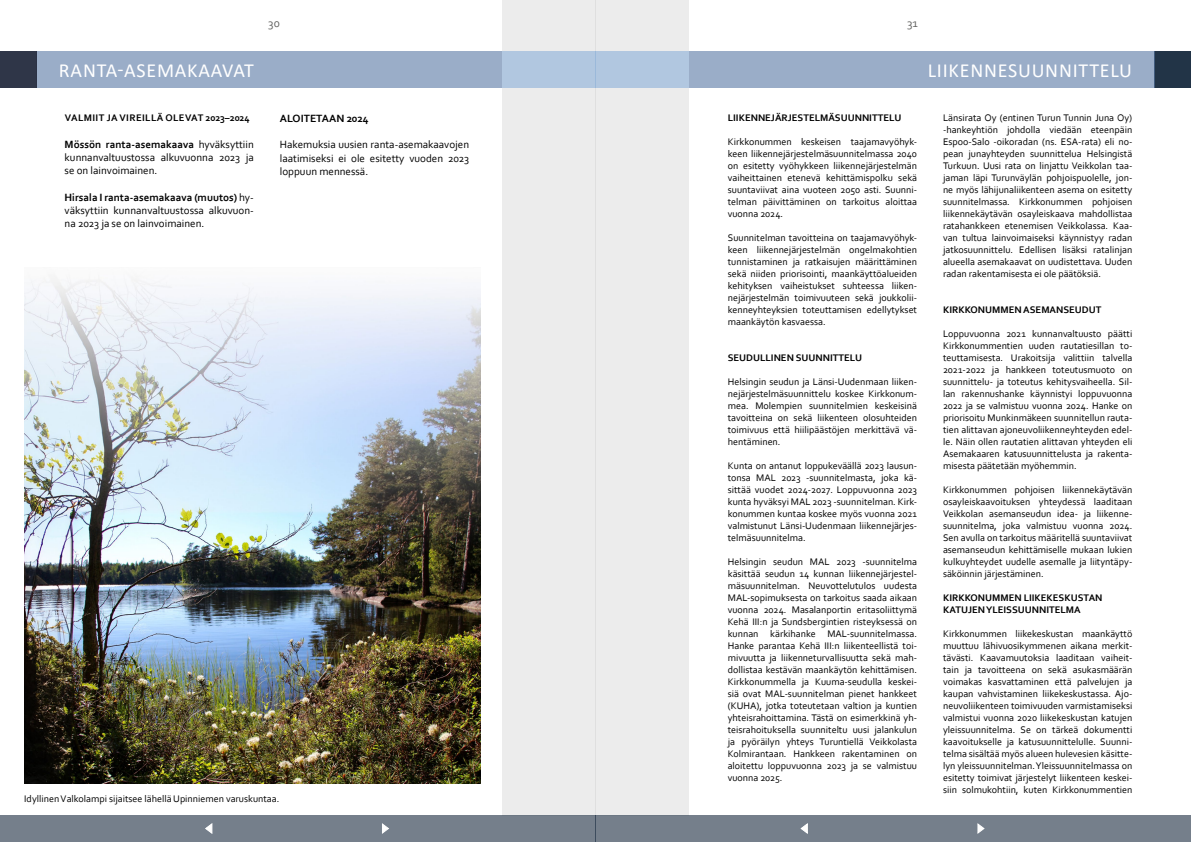
<style>
.page{position:relative;width:1191px;height:842px;background:#fff}
.page>*{position:absolute;margin:0;border:0;box-sizing:border-box;transform-origin:0 0}
.t1{font:20px "Calibri";letter-spacing:.04em;color:#fff}
.t2{font:12px "Corbel";color:#616160}
.t3{font:11px/13.2px "Corbel";color:#000;text-align:justify}
.t4{font:700 11px "Corbel";color:#000}
.t5{font:10px/12px "Corbel";color:#000;text-align:justify}
.t6{font:700 10px/12px "Corbel";color:#000}
.t7{font:700 10px "Corbel";letter-spacing:.04em;color:#000}
.s1{font-weight:700}
</style>
<div class="page">
<div style="left:502px;top:0;width:93px;height:815px;background:#ececec"></div>
<div style="left:595px;top:0;width:94px;height:815px;background:#ececec"></div>
<div style="left:1155px;top:52px;width:36px;height:36px;background:#223447"></div>
<div style="left:689px;top:52px;width:466px;height:36px;background:#9aadc8"></div>
<div style="left:36px;top:52px;width:466px;height:36px;background:#9aadc8"></div>
<div style="left:0;top:52px;width:36px;height:36px;background:#2f3648"></div>
<div style="left:0;top:815px;width:595px;height:27px;background:#757f8b"></div>
<div style="left:502px;top:52px;width:93px;height:36px;background:#b1c7e0"></div>
<svg style="left:382px;top:823px;width:7px;height:11px"></svg>
<svg style="left:205px;top:823px;width:8px;height:11px"></svg>
<div style="left:595px;top:815px;width:596px;height:27px;background:#757f8b"></div>
<svg style="left:977px;top:823px;width:8px;height:11px"></svg>
<svg style="left:800px;top:823px;width:8px;height:11px"></svg>
<div style="left:595px;top:52px;width:94px;height:36px;background:#b1c7e0"></div>
<img style="left:24px;top:276px;width:457px;height:508px">
<p class="t2" style="left:268px;top:16px;width:13px">30</p>
<p class="t2" style="left:907px;top:16px;width:12px">31</p>
<h1 class="t1" style="left:59px;top:57px;width:196px">RANTA-ASEMAKAAVAT</h1>
<p class="t7" style="left:65px;top:112px;width:187px">VALMIIT JA VIREILLÄ OLEVAT 2023–2024</p>
<p class="t3" style="left:65px;top:137px;width:191px"><span class="s1">Mössön ranta-asemakaava</span> hyväksyttiin kunnanvaltuustossa alkuvuonna 2023 ja se on lainvoimainen.</p>
<p class="t3" style="left:65px;top:190px;width:191px"><span class="s1">Hirsala I ranta-asemakaava (muutos)</span> hy&shy;väksyttiin kunnanvaltuustossa alkuvuon&shy;na 2023 ja se on lainvoimainen.</p>
<p class="t4" style="left:280px;top:112px;width:90px">ALOITETAAN 2024</p>
<p class="t3" style="left:280px;top:138px;width:191px">Hakemuksia uusien ranta-asemakaavojen laatimiseksi ei ole esitetty vuoden 2023 loppuun mennessä.</p>
<p class="t5" style="left:24px;top:792px;width:257px">IdyllinenValkolampi sijaitsee lähellä Upinniemen varuskuntaa.</p>
<h1 class="t1" style="left:927px;top:57px;width:206px">LIIKENNESUUNNITTELU</h1>
<p class="t6" style="left:728px;top:112px;width:175px">LIIKENNEJÄRJESTELMÄSUUNNITTELU</p>
<p class="t5" style="left:728px;top:136px;width:191px">Kirkkonummen keskeisen taajamavyöhyk&shy;keen liikennejärjestelmäsuunnitelmassa 2040 on esitetty vyöhykkeen liikennejärjestelmän vaiheittainen etenevä kehittämispolku sekä suuntaviivat aina vuoteen 2050 asti. Suunni&shy;telman päivittäminen on tarkoitus aloittaa vuonna 2024.</p>
<p class="t5" style="left:728px;top:232px;width:191px">Suunnitelman tavoitteina on taajamavyöhyk&shy;keen liikennejärjestelmän ongelmakohtien tunnistaminen ja ratkaisujen määrittäminen sekä niiden priorisointi, maankäyttöalueiden kehityksen vaiheistukset suhteessa liiken&shy;nejärjestelmän toimivuuteen sekä joukkolii&shy;kenneyhteyksien toteuttamisen edellytykset maankäytön kasvaessa.</p>
<p class="t6" style="left:728px;top:352px;width:136px">SEUDULLINEN SUUNNITTELU</p>
<p class="t5" style="left:728px;top:376px;width:191px">Helsingin seudun ja Länsi-Uudenmaan liiken&shy;nejärjestelmäsuunnittelu koskee Kirkkonum&shy;mea. Molempien suunnitelmien keskeisinä tavoitteina on sekä liikenteen olosuhteiden toimivuus että hiilipäästöjen merkittävä vä&shy;hentäminen.</p>
<p class="t5" style="left:728px;top:460px;width:191px">Kunta on antanut loppukeväällä 2023 lausun&shy;tonsa MAL 2023 -suunnitelmasta, joka kä&shy;sittää vuodet 2024-2027. Loppuvuonna 2023 kunta hyväksyi MAL 2023 -suunnitelman. Kirk&shy;konummen kuntaa koskee myös vuonna 2021 valmistunut Länsi-Uudenmaan liikennejärjes&shy;telmäsuunnitelma.</p>
<p class="t5" style="left:727px;top:556px;width:191px">Helsingin seudun MAL 2023 -suunnitelma käsittää seudun 14 kunnan liikennejärjestel&shy;mäsuunnitelman. Neuvottelutulos uudesta MAL-sopimuksesta on tarkoitus saada aikaan vuonna 2024. Masalanportin eritasoliittymä Kehä III:n ja Sundsbergintien risteyksessä on kunnan kärkihanke MAL-suunnitelmassa.<br>Hanke parantaa Kehä III:n liikenteellistä toi&shy;mivuutta ja liikenneturvallisuutta sekä mah&shy;dollistaa kestävän maankäytön kehittämisen.<br>Kirkkonummella ja Kuuma-seudulla keskei&shy;siä ovat MAL-suunnitelman pienet hankkeet (KUHA), jotka toteutetaan valtion ja kuntien yhteisrahoittamina. Tästä on esimerkkinä yh&shy;teisrahoituksella suunniteltu uusi jalankulun ja pyöräilyn yhteys Turuntiellä Veikkolasta Kolmirantaan. Hankkeen rakentaminen on aloitettu loppuvuonna 2023 ja se valmistuu vuonna 2025.</p>
<p class="t5" style="left:943px;top:112px;width:191px">Länsirata Oy (entinen Turun Tunnin Juna Oy) -hankeyhtiön johdolla viedään eteenpäin Espoo-Salo -oikoradan (ns. ESA-rata) eli no&shy;pean junayhteyden suunnittelua Helsingistä Turkuun. Uusi rata on linjattu Veikkolan taa&shy;jaman läpi Turunväylän pohjoispuolelle, jon&shy;ne myös lähijunaliikenteen asema on esitetty suunnitelmassa. Kirkkonummen pohjoisen liikennekäytävän osayleiskaava mahdollistaa ratahankkeen etenemisen Veikkolassa. Kaa&shy;van tultua lainvoimaiseksi käynnistyy radan jatkosuunnittelu. Edellisen lisäksi ratalinjan alueella asemakaavat on uudistettava. Uuden radan rakentamisesta ei ole päätöksiä.</p>
<p class="t6" style="left:943px;top:304px;width:160px">KIRKKONUMMEN ASEMANSEUDUT</p>
<p class="t5" style="left:943px;top:328px;width:191px">Loppuvuonna 2021 kunnanvaltuusto päätti Kirkkonummentien uuden rautatiesillan to&shy;teuttamisesta. Urakoitsija valittiin talvella 2021-2022 ja hankkeen toteutusmuoto on suunnittelu- ja toteutus kehitysvaiheella. Sil&shy;lan rakennushanke käynnistyi loppuvuonna 2022 ja se valmistuu vuonna 2024. Hanke on priorisoitu Munkinmäkeen suunnitellun rauta&shy;tien alittavan ajoneuvoliikenneyhteyden edel&shy;le. Näin ollen rautatien alittavan yhteyden eli Asemakaaren katusuunnittelusta ja rakenta&shy;misesta päätetään myöhemmin.</p>
<p class="t5" style="left:943px;top:484px;width:191px">Kirkkonummen pohjoisen liikennekäytävän osayleiskaavoituksen yhteydessä laaditaan Veikkolan asemanseudun idea- ja liikenne&shy;suunnitelma, joka valmistuu vuonna 2024.<br>Sen avulla on tarkoitus määritellä suuntaviivat asemanseudun kehittämiselle mukaan lukien kulkuyhteydet uudelle asemalle ja liityntäpy&shy;säköinnin järjestäminen.</p>
<p class="t6" style="left:943px;top:592px;width:161px">KIRKKONUMMEN LIIKEKESKUSTAN<br>KATUJEN YLEISSUUNNITELMA</p>
<p class="t5" style="left:943px;top:628px;width:191px">Kirkkonummen liikekeskustan maankäyttö muuttuu lähivuosikymmenen aikana merkit&shy;tävästi. Kaavamuutoksia laaditaan vaiheit&shy;tain ja tavoitteena on sekä asukasmäärän voimakas kasvattaminen että palvelujen ja kaupan vahvistaminen liikekeskustassa. Ajo&shy;neuvoliikenteen toimivuuden varmistamiseksi valmistui vuonna 2020 liikekeskustan katujen yleissuunnitelma. Se on tärkeä dokumentti kaavoitukselle ja katusuunnittelulle. Suunni&shy;telma sisältää myös alueen hulevesien käsitte&shy;lyn yleissuunnitelman.Yleissuunnitelmassa on esitetty toimivat järjestelyt liikenteen keskei&shy;siin solmukohtiin, kuten Kirkkonummentien</p>
</div>
